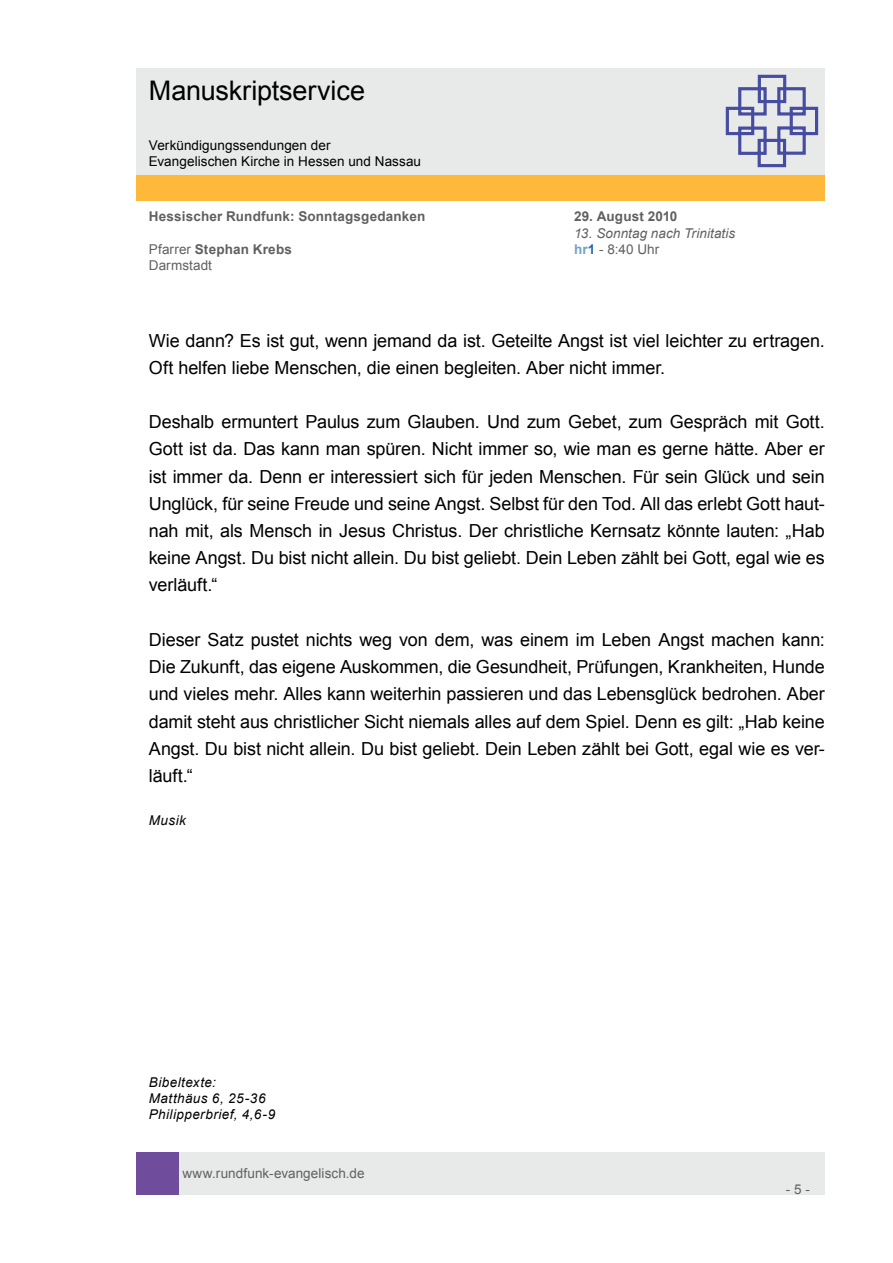
<style>
.page{position:relative;width:893px;height:1263px;background:#fff}
.page>*{position:absolute;margin:0;border:0;box-sizing:border-box;transform-origin:0 0}
.t1{font:27px "Arial";letter-spacing:-.005em;color:#000}
.t2{font:18px/27.2px "Arial";letter-spacing:-.005em;color:#000;text-align:justify}
.t3{font:700 13.5px "Arial";letter-spacing:.01em;color:#606060}
.t4{font:13.5px/16.2px "Arial";letter-spacing:.005em;color:#000}
.t5{font:italic 13.5px/16.2px "Arial";letter-spacing:.035em;color:#000}
.t6{font:13.5px "Arial";letter-spacing:.005em;color:#606060}
.t7{font:italic 13.5px "Arial";letter-spacing:.005em;color:#606060}
.s1{font-weight:400}
.s2{font-weight:700;color:#71a0cc}
.s3{font-weight:700;color:#2369b2}
</style>
<div class="page">
<div style="left:179px;top:1152px;width:646px;height:43px;background:#e8e9e9"></div>
<div style="left:136px;top:1152px;width:43px;height:43px;background:#704c9c"></div>
<div style="left:136px;top:175px;width:689px;height:26px;background:#ffb93a"></div>
<div style="left:136px;top:68px;width:689px;height:106px;background:#e8e9e9"></div>
<svg style="left:725px;top:74px;width:94px;height:94px"></svg>
<h1 class="t1" style="left:149px;top:73px;width:218px">Manuskriptservice</h1>
<p class="t4" style="left:149px;top:137px;width:274px">Verkündigungssendungen der<br>Evangelischen Kirche in Hessen und Nassau</p>
<p class="t3" style="left:149px;top:208px;width:278px">Hessischer Rundfunk: Sonntagsgedanken</p>
<p class="t3" style="left:574px;top:208px;width:105px">29. August 2010</p>
<p class="t7" style="left:574px;top:224px;width:163px">13. Sonntag nach Trinitatis</p>
<p class="t3" style="left:149px;top:240px;width:145px"><span class="s1">Pfarrer</span> Stephan Krebs</p>
<p class="t6" style="left:574px;top:240px;width:87px"><span class="s2">hr</span><span class="s3">1</span> - 8:40 Uhr</p>
<p class="t6" style="left:149px;top:256px;width:65px">Darmstadt</p>
<p class="t2" style="left:149px;top:327px;width:677px">Wie dann? Es ist gut, wenn jemand da ist. Geteilte Angst ist viel leichter zu ertragen.<br>Oft helfen liebe Menschen, die einen begleiten. Aber nicht immer.</p>
<p class="t2" style="left:149px;top:408px;width:678px">Deshalb ermuntert Paulus zum Glauben. Und zum Gebet, zum Gespräch mit Gott.<br>Gott ist da. Das kann man spüren. Nicht immer so, wie man es gerne hätte. Aber er ist immer da. Denn er interessiert sich für jeden Menschen. Für sein Glück und sein Unglück, für seine Freude und seine Angst. Selbst für den Tod. All das erlebt Gott haut&shy;nah mit, als Mensch in Jesus Christus. Der christliche Kernsatz könnte lauten: „Hab keine Angst. Du bist nicht allein. Du bist geliebt. Dein Leben zählt bei Gott, egal wie es verläuft.“</p>
<p class="t2" style="left:149px;top:626px;width:678px">Dieser Satz pustet nichts weg von dem, was einem im Leben Angst machen kann:<br>Die Zukunft, das eigene Auskommen, die Gesundheit, Prüfungen, Krankheiten, Hunde und vieles mehr. Alles kann weiterhin passieren und das Lebensglück bedrohen. Aber damit steht aus christlicher Sicht niemals alles auf dem Spiel. Denn es gilt: „Hab keine Angst. Du bist nicht allein. Du bist geliebt. Dein Leben zählt bei Gott, egal wie es ver&shy;läuft.“</p>
<p class="t5" style="left:149px;top:813px;width:39px">Musik</p>
<p class="t5" style="left:149px;top:1074px;width:128px">Bibeltexte:<br>Matthäus 6, 25-36<br>Philipperbrief, 4,6-9</p>
<p class="t6" style="left:182px;top:1164px;width:184px">www.rundfunk-evangelisch.de</p>
<p class="t6" style="left:786px;top:1180px;width:26px">- 5 -</p>
</div>
